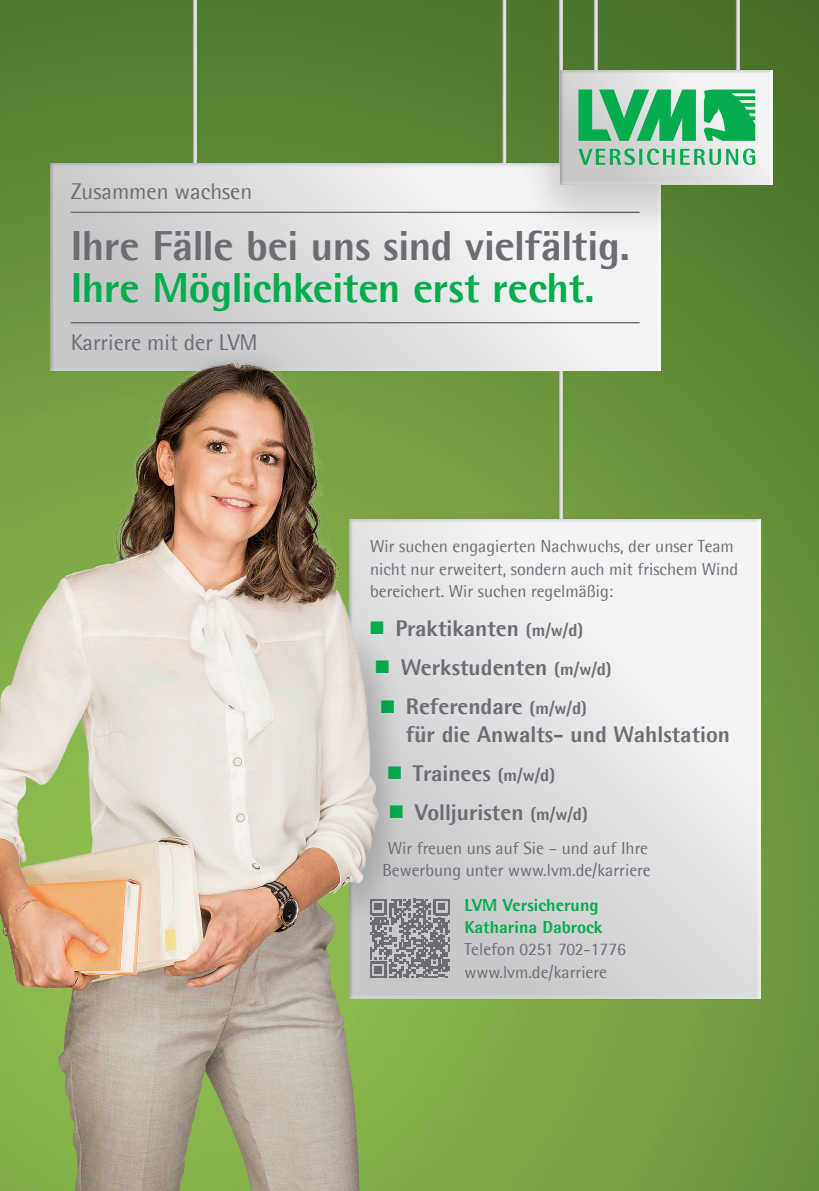
<style>
.page{position:relative;width:819px;height:1191px;background:#fff}
.page>*{position:absolute;margin:0;border:0;box-sizing:border-box;transform-origin:0 0}
.t1{font:700 42px "LVM Rotis";letter-spacing:-.01em;color:#6c6d70}
.t2{font:700 42px "LVM Rotis";letter-spacing:-.01em;color:#03ad4c}
.t3{font:700 22.75px/39px "LVM Rotis";color:#6c6d70}
.t4{font:22.75px "LVM Rotis";color:#6c6d70}
.t5{font:17.5px/22.4px "LVM Rotis";color:#6c6d70}
.t6{font:700 17.5px/22.4px "LVM Rotis";color:#03ad4c}
.s1{font-size:18.2px;color:#03ad4c}
.s2{font-size:17.5px}
</style>
<div class="page">
<img style="left:0;top:0;width:819px;height:1191px">
<svg style="left:735px;top:0;width:5px;height:69px"></svg>
<svg style="left:593px;top:0;width:4px;height:69px"></svg>
<svg style="left:558px;top:0;width:5px;height:163px"></svg>
<svg style="left:193px;top:0;width:4px;height:163px"></svg>
<svg style="left:502px;top:0;width:4px;height:163px"></svg>
<div style="left:349px;top:519px;width:412px;height:480px;background:#231f20;opacity:.3"></div>
<div style="left:49px;top:163px;width:612px;height:208px;background:#231f20;opacity:.3"></div>
<img style="left:503px;top:163px;width:157px;height:91px">
<img style="left:0;top:184px;width:586px;height:1007px">
<div style="left:559px;top:69px;width:214px;height:117px;background:#231f20;opacity:.3"></div>
<svg style="left:578px;top:90px;width:177px;height:75px;background:#61c18b"></svg>
<h2 class="t4" style="left:71px;top:174px;width:183px">Zusammen wachsen</h2>
<h1 class="t1" style="left:71px;top:211px;width:560px">Ihre Fälle bei uns sind vielfältig.</h1>
<h1 class="t2" style="left:71px;top:253px;width:525px">Ihre Möglichkeiten erst recht.</h1>
<h2 class="t4" style="left:71px;top:325px;width:188px">Karriere mit der LVM</h2>
<p class="t5" style="left:370px;top:533px;width:369px">Wir suchen engagierten Nachwuchs, der unser Team nicht nur erweitert, sondern auch mit frischem Wind bereichert. Wir suchen regelmäßig:</p>
<h2 class="t3" style="left:370px;top:606px;width:243px"><span class="s1">\</span> Praktikanten <span class="s2">(m/w/d)<br></span><span class="s1">\</span> Werkstudenten <span class="s2">(m/w/d) </span><span class="s1">\</span> Referendare <span class="s2">(m/w/d)</span></h2>
<h2 class="t3" style="left:387px;top:712px;width:344px;text-indent:18px">für die Anwalts- und Wahlstation <span class="s1">\</span> Trainees <span class="s2">(m/w/d)<br></span><span class="s1">\</span> Volljuristen <span class="s2">(m/w/d)</span></h2>
<p class="t5" style="left:382px;top:835px;width:269px;text-align:center">Wir freuen uns auf Sie – und auf Ihre<br>Bewerbung unter www.lvm.de/karriere</p>
<p class="t6" style="left:464px;top:891px;width:140px">LVM Versicherung<br>Katharina Dabrock</p>
<p class="t5" style="left:464px;top:936px;width:163px">Telefon 0251 702-1776 www.lvm.de/karriere</p>
</div>
